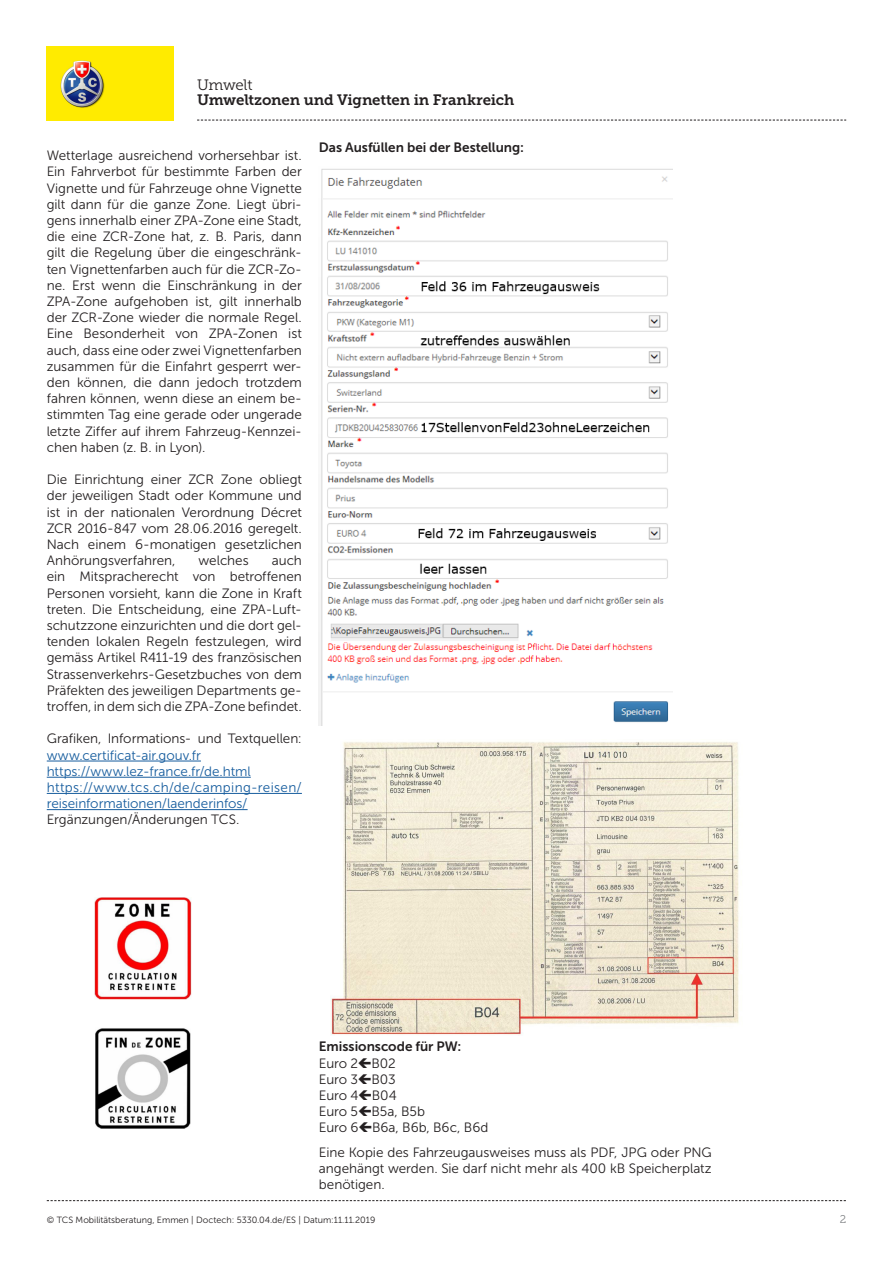
<style>
.page{position:relative;width:893px;height:1263px;background:#fff}
.page>*{position:absolute;margin:0;border:0;box-sizing:border-box;transform-origin:0 0}
.t1{font:15px "Museo Slab 700";letter-spacing:-.01em;color:#231f20}
.t2{font:15px "Museo Slab 300";letter-spacing:-.025em;color:#231f20}
.Lauftext{font:13.5px/16.2px "Museo Sans 300";color:#231f20;text-align:justify}
.Lauftext-2{font:13.5px/16.2px "Museo Sans 300";color:#175d9e}
.Lauftext-3{font:13.5px "Museo Sans 700";color:#231f20}
.t3{font:11.25px "Museo Slab 300";color:#808285}
.t4{font:9px "Museo Sans 300";color:#231f20}
.s1{color:#175d9e}
</style>
<div class="page">
<svg style="left:197px;top:120px;width:649px;height:1px"></svg>
<img style="left:47px;top:47px;width:127px;height:74px">
<svg style="left:47px;top:1200px;width:799px;height:1px"></svg>
<hr style="left:47px;top:761px;width:154px;height:1px;background:#175d9e">
<hr style="left:47px;top:777px;width:204px;height:1px;background:#175d9e">
<hr style="left:47px;top:793px;width:255px;height:1px;background:#175d9e">
<hr style="left:47px;top:809px;width:201px;height:1px;background:#175d9e">
<img style="left:94px;top:897px;width:97px;height:102px">
<img style="left:95px;top:1028px;width:95px;height:101px">
<img style="left:319px;top:169px;width:354px;height:556px">
<img style="left:331px;top:742px;width:408px;height:293px">
<p class="t2" style="left:197px;top:77px;width:57px">Umwelt</p>
<p class="t1" style="left:197px;top:91px;width:319px">Umweltzonen und Vignetten in Frankreich</p>
<p class="Lauftext" style="left:47px;top:148px;width:257px">Wetterlage ausreichend vorhersehbar ist.<br>Ein Fahrverbot für bestimmte Farben der Vignette und für Fahrzeuge ohne Vignette gilt dann für die ganze Zone. Liegt übri&shy;gens innerhalb einer ZPA-Zone eine Stadt, die eine ZCR-Zone hat, z. B. Paris, dann gilt die Regelung über die eingeschränk&shy;ten Vignettenfarben auch für die ZCR-Zo&shy;ne. Erst wenn die Einschränkung in der ZPA-Zone aufgehoben ist, gilt innerhalb der ZCR-Zone wieder die normale Regel.<br>Eine Besonderheit von ZPA-Zonen ist auch, dass eine oder zwei Vignettenfarben zusammen für die Einfahrt gesperrt wer&shy;den können, die dann jedoch trotzdem fahren können, wenn diese an einem be&shy;stimmten Tag eine gerade oder ungerade letzte Ziffer auf ihrem Fahrzeug-Kennzei&shy;chen haben (z. B. in Lyon).</p>
<p class="Lauftext" style="left:47px;top:472px;width:257px">Die Einrichtung einer ZCR Zone obliegt der jeweiligen Stadt oder Kommune und ist in der nationalen Verordnung Décret ZCR 2016-847 vom 28.06.2016 geregelt.<br>Nach einem 6-monatigen gesetzlichen Anhörungsverfahren,</p>
<p class="Lauftext" style="left:47px;top:553px;width:257px;text-indent:225px">auch ein Mitspracherecht von betroffenen Personen vorsieht, kann die Zone in Kraft treten. Die Entscheidung, eine ZPA-Luft&shy;schutzzone einzurichten und die dort gel&shy;tenden lokalen Regeln festzulegen, wird gemäss Artikel R411-19 des französischen Strassenverkehrs-Gesetzbuches von dem Präfekten des jeweiligen Departments ge&shy;troffen, in dem sich die ZPA-Zone befindet.</p>
<p class="Lauftext" style="left:47px;top:731px;width:257px">Grafiken, Informations- und Textquellen: <span class="s1">www.certificat-air.gouv.fr</span></p>
<p class="Lauftext-2" style="left:47px;top:763px;width:206px">https://www.lez-france.fr/de.html</p>
<p class="Lauftext-2" style="left:47px;top:779px;width:257px">https://www.tcs.ch/de/camping-reisen/ reiseinformationen/laenderinfos/</p>
<p class="Lauftext" style="left:47px;top:812px;width:194px">Ergänzungen/Änderungen TCS.</p>
<p class="Lauftext" style="left:199px;top:553px;width:52px">welches</p>
<p class="Lauftext-3" style="left:319px;top:140px;width:207px">Das Ausfüllen bei der Bestellung:</p>
<p class="Lauftext-3" style="left:319px;top:1039px;width:144px">Emissionscode für PW:</p>
<p class="Lauftext" style="left:319px;top:1055px;width:78px">Euro 2 B02</p>
<p class="Lauftext" style="left:319px;top:1071px;width:78px">Euro 3 B03</p>
<p class="Lauftext" style="left:319px;top:1087px;width:79px">Euro 4 B04</p>
<p class="Lauftext" style="left:319px;top:1103px;width:108px">Euro 5 B5a, B5b</p>
<p class="Lauftext" style="left:319px;top:1120px;width:171px">Euro 6 B6a, B6b, B6c, B6d</p>
<p class="Lauftext" style="left:319px;top:1144px;width:394px">Eine Kopie des Fahrzeugausweises muss als PDF, JPG oder PNG angehängt werden. Sie darf nicht mehr als 400 kB Speicherplatz benötigen.</p>
<p class="t4" style="left:47px;top:1215px;width:330px">© TCS Mobilitätsberatung, Emmen | Doctech: 5330.04.de/ES | Datum:11.11.2019</p>
<p class="t3" style="left:840px;top:1213px;width:8px">2</p>
</div>
